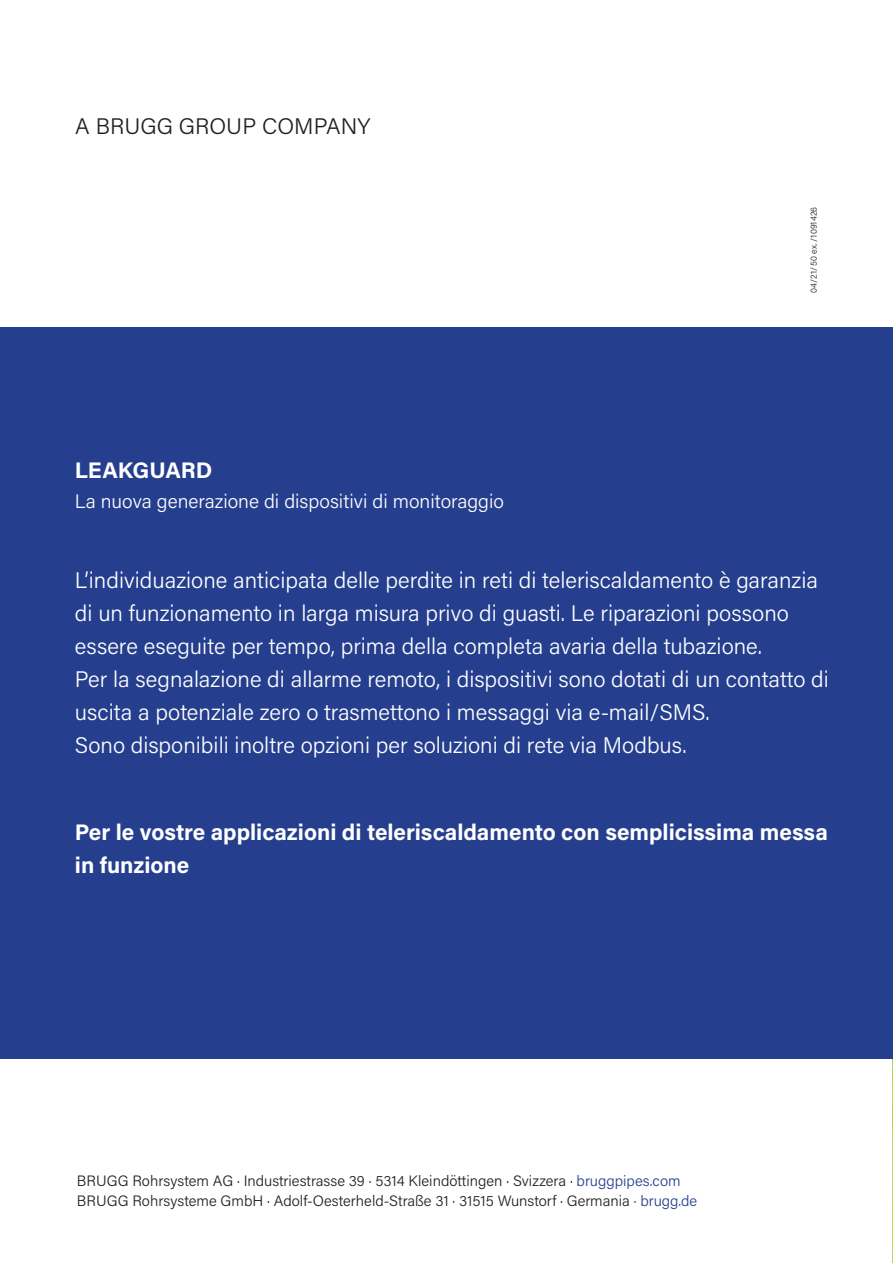
<style>
.page{position:relative;width:893px;height:1263px;background:#fff}
.page>*{position:absolute;margin:0;border:0;box-sizing:border-box;transform-origin:0 0}
.t1{font:300 22.5px/33px "Acumin Pro";color:#fff}
.t2{font:700 22.5px/33px "Acumin Pro";color:#fff}
.t3{font:300 22.5px "Acumin Pro";letter-spacing:.005em;color:#231f20}
.t4{font:300 19.5px "Acumin Pro";color:#fff}
.t5{font:300 15px/19.2px "Acumin Pro";color:#231f20}
.t6{font:300 9px "Acumin Pro";letter-spacing:.015em;color:#231f20}
.s1{color:#253f8e}
</style>
<div class="page">
<img style="left:892px;top:1059px;width:1px;height:204px">
<div style="left:0;top:327px;width:893px;height:732px;background:#253f8e"></div>
<p class="t3" style="left:75px;top:111px;width:297px">A BRUGG GROUP COMPANY</p>
<p class="t2" style="left:75px;top:453px;width:139px">LEAKGUARD</p>
<p class="t4" style="left:75px;top:488px;width:431px">La nuova generazione di dispositivi di monitoraggio</p>
<p class="t6" style="left:807px;top:293px;width:87px;rotate:-90deg">04/21/50 ex. /1091426</p>
<p class="t1" style="left:75px;top:562px;width:755px">L’individuazione anticipata delle perdite in reti di teleriscaldamento è garanzia di un funzionamento in larga misura privo di guasti. Le riparazioni possono essere eseguite per tempo, prima della completa avaria della tubazione.<br>Per la segnalazione di allarme remoto, i dispositivi sono dotati di un contatto di uscita a potenziale zero o trasmettono i messaggi via e-mail/SMS.<br>Sono disponibili inoltre opzioni per soluzioni di rete via Modbus.</p>
<p class="t2" style="left:75px;top:814px;width:754px">Per le vostre applicazioni di teleriscaldamento con semplicissima messa in funzione</p>
<p class="t5" style="left:77px;top:1171px;width:622px">BRUGG Rohrsystem AG · Industriestrasse 39 · 5314 Kleindöttingen · Svizzera · <span class="s1">bruggpipes.com<br></span>BRUGG Rohrsysteme GmbH · Adolf-Oesterheld-Straße 31 · 31515 Wunstorf · Germania <span class="s1">· brugg.de</span></p>
</div>
